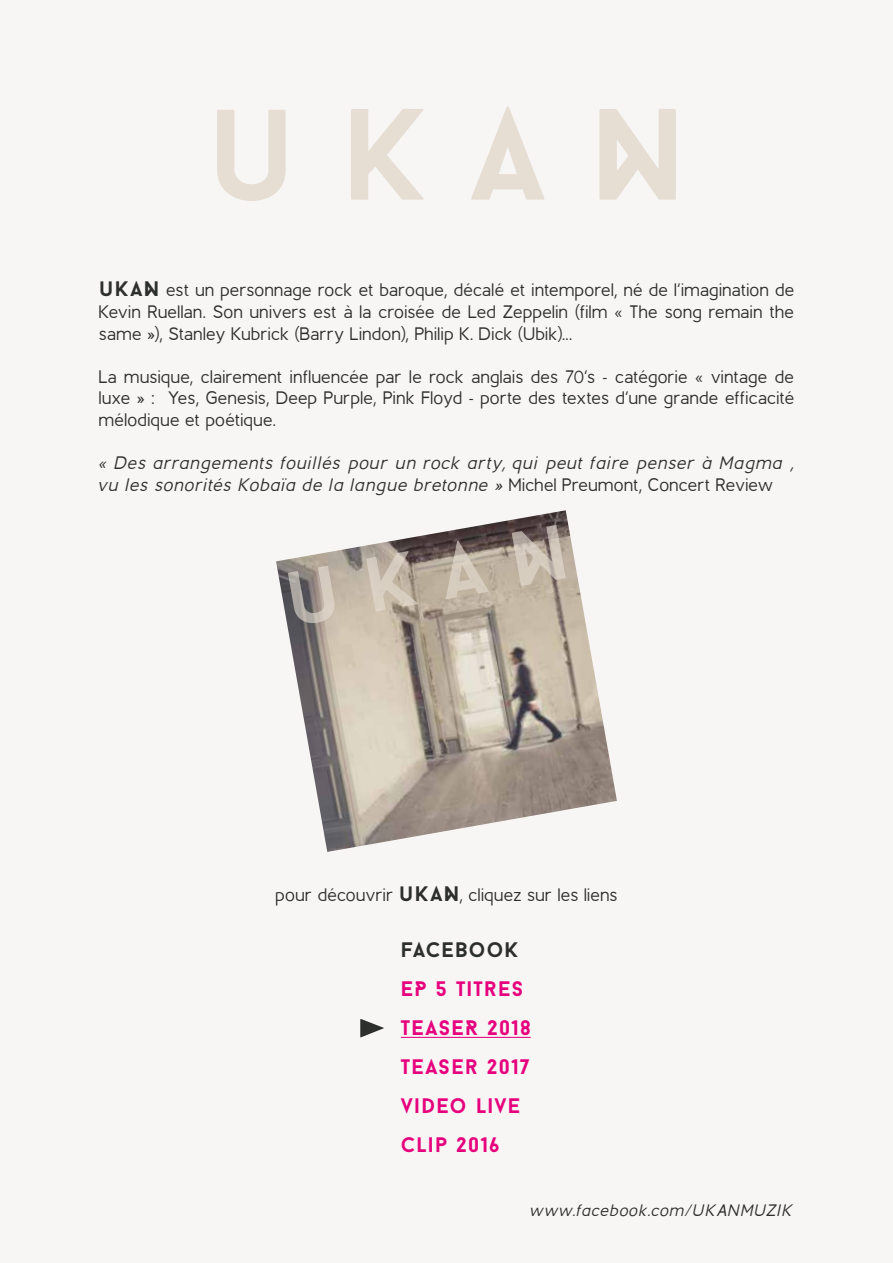
<style>
.page{position:relative;width:893px;height:1263px;background:#f8f6f5}
.page>*{position:absolute;margin:0;border:0;box-sizing:border-box;transform-origin:0 0}
.t1{font:700 21px/39px "Baron Neue";letter-spacing:.06em;color:#e6007d}
.t2{font:700 21px "Baron Neue";letter-spacing:.05em;color:#2d2f2d}
.t3{font:18px/21.6px "Berlin";letter-spacing:.06em;color:#2d2f2d;text-align:justify}
.t4{font:italic 18px/21.6px "Berlin";letter-spacing:.035em;color:#2d2f2d}
.t5{font:italic 16.5px "Berlin";letter-spacing:.04em;color:#2d2f2d}
.s1{font-family:"Baron Neue";font-weight:700;font-size:21px}
.s2{font-style:normal}
</style>
<div class="page">
<svg style="left:360px;top:1019px;width:24px;height:18px"></svg>
<hr style="left:401px;top:1037px;width:130px;height:1px;background:#e6007d">
<svg style="left:217px;top:106px;width:459px;height:95px"></svg>
<img style="left:276px;top:510px;width:341px;height:342px">
<svg style="left:288px;top:525px;width:278px;height:100px;background:#b4aa9f"></svg>
<p class="t3" style="left:99px;top:280px;width:696px"><span class="s1">UKAN</span> est un personnage rock et baroque, décalé et intemporel, né de l’imagination de Kevin Ruellan. Son univers est à la croisée de Led Zeppelin (film « The song remain the same »), Stanley Kubrick (Barry Lindon), Philip K. Dick (Ubik)...</p>
<p class="t3" style="left:99px;top:366px;width:696px">La musique, clairement influencée par le rock anglais des 70’s - catégorie « vintage de luxe » : Yes, Genesis, Deep Purple, Pink Floyd - porte des textes d’une grande efficacité mélodique et poétique.</p>
<p class="t4" style="left:99px;top:453px;width:696px">« Des arrangements fouillés pour un rock arty, qui peut faire penser à Magma , vu les sonorités Kobaïa de la langue bretonne » <span class="s2">Michel Preumont, Concert Review</span></p>
<p class="t3" style="left:276px;top:884px;width:343px">pour découvrir <span class="s1">UKAN</span>, cliquez sur les liens</p>
<p class="t2" style="left:401px;top:936px;width:119px">FACEBOOK</p>
<p class="t1" style="left:401px;top:969px;width:131px">EP 5 TITRES<br>TEASER 2018<br>TEASER 2017<br>VIDEO LIVE<br>CLIP 2016</p>
<p class="t5" style="left:531px;top:1201px;width:264px">www.facebook.com/UKANMUZIK</p>
</div>
